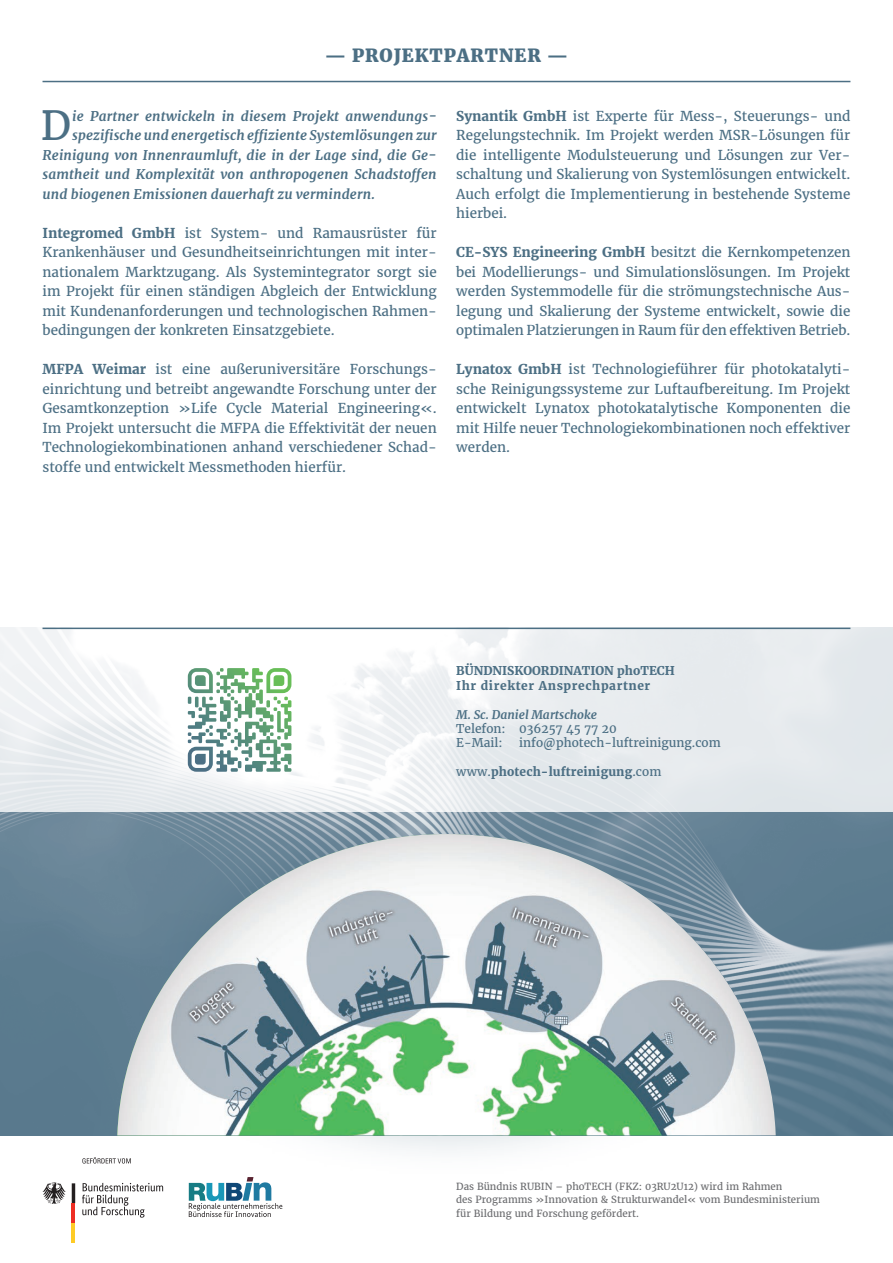
<style>
.page{position:relative;width:893px;height:1263px;background:#fff}
.page>*{position:absolute;margin:0;border:0;box-sizing:border-box;transform-origin:0 0}
.t1{font:39.75px "Merriweather";color:#4c6f84}
.t2{font:900 18px "Merriweather";letter-spacing:.05em;color:#4c6f84}
.t3{font:13.5px/19.5px "Merriweather";color:#4c6f84;text-align:justify}
.t4{font:italic 700 13.5px "Merriweather";letter-spacing:.01em;color:#4c6f84}
.t5{font:700 12px/14.4px "Merriweather";letter-spacing:.01em;color:#4c6f84}
.t6{font:12px "Merriweather";color:#4c6f84}
.t7{font:italic 700 12px "Merriweather";color:#4c6f84}
.t8{font:9.75px/13.5px "Merriweather";color:#6c6d70}
.s1{font-weight:700}
.s2{font-weight:400}
</style>
<div class="page">
<img style="left:0;top:812px;width:893px;height:323px">
<svg style="left:139px;top:812px;width:614px;height:339px"></svg>
<img style="left:117px;top:834px;width:659px;height:301px">
<svg style="left:0;top:628px;width:893px;height:184px;fill:#e9edef"></svg>
<hr style="left:43px;top:81px;width:807px;height:1px;background:#4c6f84">
<svg style="left:43px;top:1157px;width:120px;height:60px"></svg>
<hr style="left:72px;top:1203px;width:3px;height:20px;background:#ee2e24">
<hr style="left:72px;top:1223px;width:3px;height:20px;background:#fecb26">
<svg style="left:189px;top:1177px;width:93px;height:40px"></svg>
<hr style="left:43px;top:628px;width:807px;height:1px;background:#4c6f84">
<svg style="left:220px;top:668px;width:71px;height:25px"></svg>
<p class="t2" style="left:324px;top:43px;width:246px"><span class="s1">—</span> PROJEKTPARTNER <span class="s1">—</span></p>
<p class="t1" style="left:41px;top:99px;width:32px">D</p>
<p class="t4" style="left:72px;top:107px;width:366px">ie Partner entwickeln in diesem Projekt anwendungs-</p>
<p class="t4" style="left:72px;top:126px;width:366px">spezifische und energetisch effiziente Systemlösungen zur</p>
<p class="t4" style="left:43px;top:146px;width:396px">Reinigung von Innenraumluft, die in der Lage sind, die Ge-</p>
<p class="t4" style="left:43px;top:165px;width:396px">samtheit und Komplexität von anthropogenen Schadstoffen</p>
<p class="t4" style="left:43px;top:185px;width:334px">und biogenen Emissionen dauerhaft zu vermindern.</p>
<p class="t3" style="left:43px;top:223px;width:396px"><span class="s1">Integromed GmbH</span> ist System- und Ramausrüster für Krankenhäuser und Gesundheitseinrichtungen mit inter&shy;nationalem Marktzugang. Als Systemintegrator sorgt sie im Projekt für einen ständigen Abgleich der Entwicklung mit Kundenanforderungen und technologischen Rahmen&shy;bedingungen der konkreten Einsatzgebiete.</p>
<p class="t3" style="left:43px;top:359px;width:396px"><span class="s1">MFPA Weimar</span> ist eine außeruniversitäre Forschungs&shy;einrichtung und betreibt angewandte Forschung unter der Gesamtkonzeption »Life Cycle Material Engineering«.<br>Im Projekt untersucht die MFPA die Effektivität der neuen Technologiekombinationen anhand verschiedener Schad&shy;stoffe und entwickelt Messmethoden hierfür.</p>
<p class="t3" style="left:456px;top:106px;width:396px"><span class="s1">Synantik GmbH</span> ist Experte für Mess-, Steuerungs- und Regelungstechnik. Im Projekt werden MSR-Lösungen für die intelligente Modulsteuerung und Lösungen zur Ver&shy;schaltung und Skalierung von Systemlösungen entwickelt.<br>Auch erfolgt die Implementierung in bestehende Systeme hierbei.</p>
<p class="t3" style="left:456px;top:242px;width:396px"><span class="s1">CE-SYS Engineering GmbH</span> besitzt die Kernkompetenzen bei Modellierungs- und Simulationslösungen. Im Projekt werden Systemmodelle für die strömungstechnische Aus&shy;legung und Skalierung der Systeme entwickelt, sowie die optimalen Platzierungen in Raum für den effektiven Betrieb.</p>
<p class="t3" style="left:456px;top:359px;width:396px"><span class="s1">Lynatox GmbH</span> ist Technologieführer für photokatalyti&shy;sche Reinigungssysteme zur Luftaufbereitung. Im Projekt entwickelt Lynatox photokatalytische Komponenten die mit Hilfe neuer Technologiekombinationen noch effektiver werden.</p>
<p class="t5" style="left:456px;top:664px;width:220px">BÜNDNISKOORDINATION phoTECH<br>Ihr direkter Ansprechpartner</p>
<p class="t7" style="left:456px;top:706px;width:142px">M. Sc. Daniel Martschoke</p>
<p class="t6" style="left:456px;top:721px;width:162px">Telefon: 036257 45 77 20</p>
<p class="t6" style="left:456px;top:735px;width:48px">E-Mail:</p>
<p class="t6" style="left:519px;top:735px;width:203px">info@photech-luftreinigung.com</p>
<p class="t5" style="left:456px;top:764px;width:207px"><span class="s2">www.</span>photech-luftreinigung<span class="s2">.com</span></p>
<p class="t8" style="left:456px;top:1179px;width:328px">Das Bündnis RUBIN – phoTECH (FKZ: 03RU2U12) wird im Rahmen</p>
<p class="t8" style="left:456px;top:1193px;width:365px">des Programms »Innovation &amp; Strukturwandel« vom Bundesministerium für Bildung und Forschung gefördert.</p>
</div>
